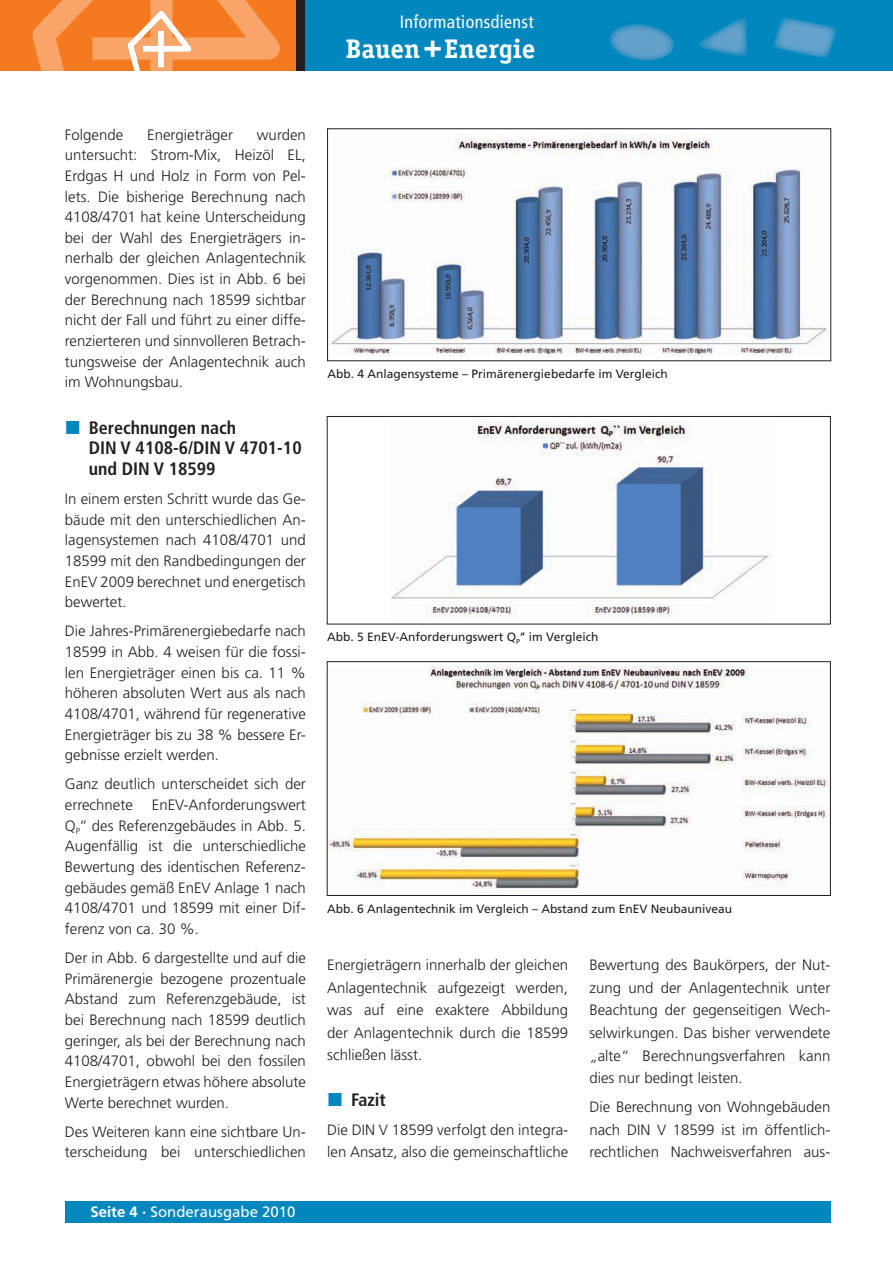
<style>
.page{position:relative;width:893px;height:1263px;background:#fff}
.page>*{position:absolute;margin:0;border:0;box-sizing:border-box;transform-origin:0 0}
.t1{font:700 27px "Officina Serif";color:#fff}
.t2{font:700 condensed 18px/20.7px "Frutiger";color:#231f20}
.t3{font:condensed 18px "Frutiger LT";letter-spacing:.02em;color:#fff}
.t4{font:300 15px/20.7px "Frutiger";color:#231f20;text-align:justify}
.t5{font:15px "Frutiger";color:#fff}
.t6{font:12px "Frutiger";color:#231f20}
.s1{font-size:36px}
.s2{font-weight:700}
</style>
<div class="page">
<div style="left:65px;top:1201px;width:765px;height:21px;background:#0087bd"></div>
<div style="left:305px;top:0;width:588px;height:71px;background:#0087bd"></div>
<img style="left:688px;top:13px;width:61px;height:46px">
<img style="left:606px;top:22px;width:70px;height:38px">
<img style="left:770px;top:16px;width:69px;height:44px">
<div style="left:0;top:0;width:297px;height:71px;background:#f47920"></div>
<svg style="left:32px;top:0;width:248px;height:71px"></svg>
<div style="left:297px;top:0;width:8px;height:71px;background:#231f20"></div>
<img style="left:329px;top:134px;width:500px;height:222px">
<div style="left:327px;top:128px;width:504px;height:233px;border:1px solid #231f20"></div>
<img style="left:391px;top:422px;width:380px;height:196px">
<div style="left:327px;top:416px;width:504px;height:208px;border:1px solid #231f20"></div>
<img style="left:329px;top:667px;width:500px;height:224px">
<div style="left:327px;top:661px;width:504px;height:235px;border:1px solid #231f20"></div>
<p class="t3" style="left:400px;top:12px;width:136px">Informationsdienst</p>
<h1 class="t1" style="left:346px;top:38px;width:191px">Bauen <span class="s1">+</span> Energie</h1>
<p class="t4" style="left:65px;top:125px;width:242px;text-indent:192px">wurden untersucht: Strom-Mix, Heizöl EL, Erdgas H und Holz in Form von Pel&shy;lets. Die bisherige Berechnung nach 4108/4701 hat keine Unterscheidung bei der Wahl des Energieträgers in&shy;nerhalb der gleichen Anlagentechnik vorgenommen. Dies ist in Abb. 6 bei der Berechnung nach 18599 sichtbar nicht der Fall und führt zu einer diffe&shy;renzierteren und sinnvolleren Betrach&shy;tungsweise der Anlagentechnik auch im Wohnungsbau.</p>
<p class="t2" style="left:89px;top:418px;width:214px">Berechnungen nach<br>DIN V 4108-6/DIN V 4701-10 und DIN V 18599</p>
<p class="t4" style="left:65px;top:490px;width:242px">In einem ersten Schritt wurde das Ge&shy;bäude mit den unterschiedlichen An&shy;lagensystemen nach 4108/4701 und 18599 mit den Randbedingungen der EnEV 2009 berechnet und energetisch bewertet.</p>
<p class="t4" style="left:65px;top:622px;width:242px">Die Jahres-Primärenergiebedarfe nach 18599 in Abb. 4 weisen für die fossi&shy;len Energieträger einen bis ca. 11 % höheren absoluten Wert aus als nach 4108/4701, während für regenerative Energieträger bis zu 38 % bessere Er&shy;gebnisse erzielt werden.</p>
<p class="t4" style="left:65px;top:775px;width:242px">Ganz deutlich unterscheidet sich der errechnete</p>
<p class="t4" style="left:65px;top:125px;width:60px">Folgende</p>
<p class="t4" style="left:147px;top:125px;width:87px">Energieträger</p>
<p class="t4" style="left:65px;top:796px;width:242px;text-indent:87px">EnEV-Anforderungswert Q<sub>P</sub>’’ des Referenzgebäudes in Abb. 5.<br>Augenfällig ist die unterschiedliche Bewertung des identischen Referenz&shy;gebäudes gemäß EnEV Anlage 1 nach 4108/4701 und 18599 mit einer Dif&shy;ferenz von ca. 30 %.</p>
<p class="t4" style="left:65px;top:949px;width:242px">Der in Abb. 6 dargestellte und auf die Primärenergie bezogene prozentuale Abstand zum Referenzgebäude, ist bei Berechnung nach 18599 deutlich geringer, als bei der Berechnung nach 4108/4701, obwohl bei den fossilen Energieträgern etwas höhere absolute Werte berechnet wurden.</p>
<p class="t4" style="left:65px;top:1122px;width:242px">Des Weiteren kann eine sichtbare Un&shy;terscheidung bei unterschiedlichen</p>
<p class="t5" style="left:90px;top:1206px;width:207px"><span class="s2">Seite 4 ·</span> Sonderausgabe 2010</p>
<p class="t6" style="left:327px;top:369px;width:342px">Abb. 4 Anlagensysteme – Primärenergiebedarfe im Vergleich</p>
<p class="t6" style="left:327px;top:632px;width:273px">Abb. 5 EnEV-Anforderungswert Q<sub>P</sub>’’ im Vergleich</p>
<p class="t6" style="left:327px;top:904px;width:406px">Abb. 6 Anlagentechnik im Vergleich – Abstand zum EnEV Neubauniveau</p>
<p class="t4" style="left:327px;top:955px;width:242px;line-height:22.5px">Energieträgern innerhalb der gleichen Anlagentechnik aufgezeigt werden, was auf eine exaktere Abbildung der Anlagentechnik durch die 18599 schließen lässt.</p>
<p class="t2" style="left:351px;top:1091px;width:36px">Fazit</p>
<p class="t4" style="left:327px;top:1120px;width:242px;line-height:22.5px">Die DIN V 18599 verfolgt den integra&shy;len Ansatz, also die gemeinschaftliche</p>
<p class="t4" style="left:589px;top:955px;width:242px;line-height:22.6px">Bewertung des Baukörpers, der Nut&shy;zung und der Anlagentechnik unter Beachtung der gegenseitigen Wech&shy;selwirkungen. Das bisher verwendete „alte“ Berechnungsverfahren kann dies nur bedingt leisten.</p>
<p class="t4" style="left:589px;top:1097px;width:242px;line-height:22.6px">Die Berechnung von Wohngebäuden nach DIN V 18599 ist im öffentlich&shy;rechtlichen Nachweisverfahren aus-</p>
</div>
